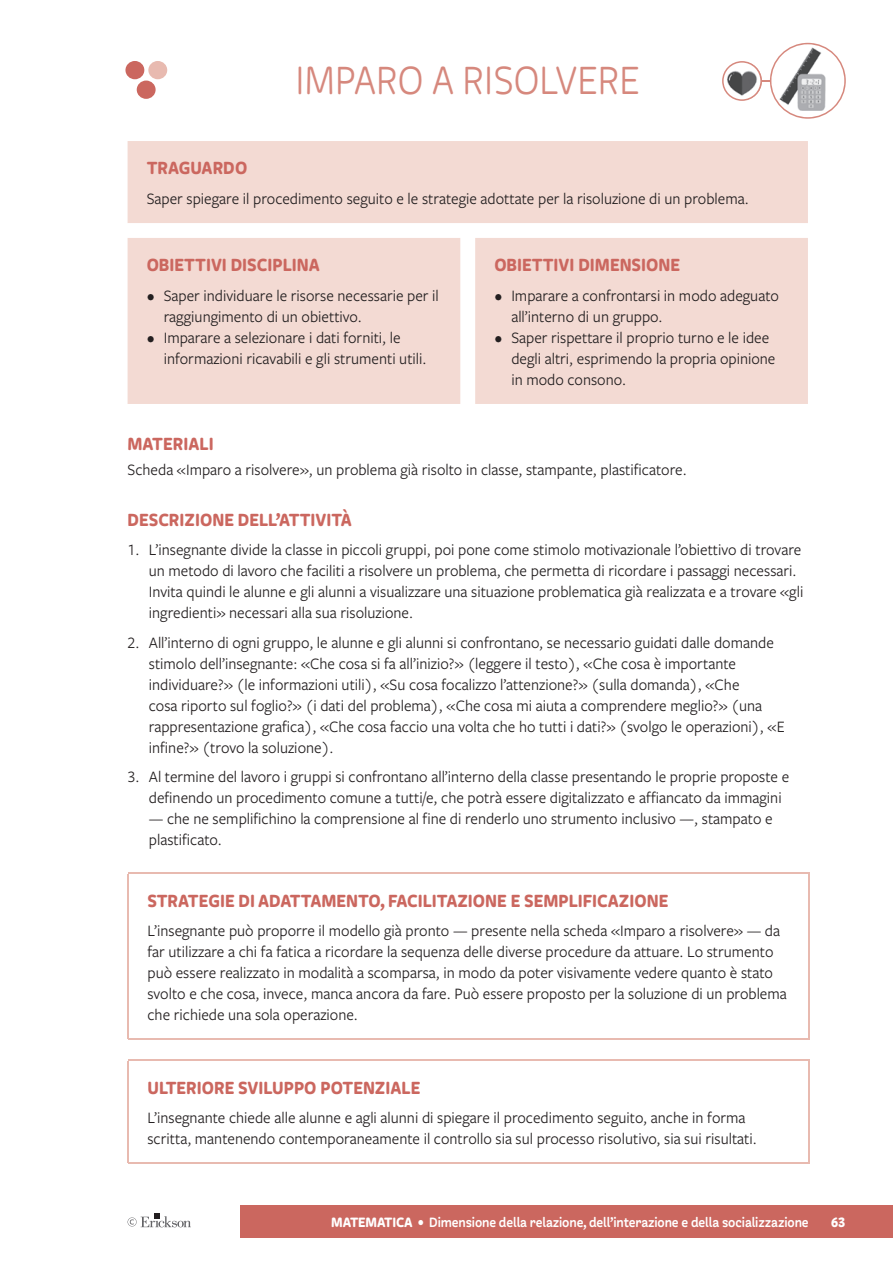
<style>
.page{position:relative;width:893px;height:1263px;background:#fff}
.page>*{position:absolute;margin:0;border:0;box-sizing:border-box;transform-origin:0 0}
.t1{font:43.5px "Freight Round Pro";color:#d6887d;scale:.9 1}
.t2{font:700 19.5px "Freight Round Pro";color:#cb675f;scale:.9 1}
.t3{font:16.5px/21px "Freight Sans Pro";color:#231f20}
.t4{font:15px "Freight Round Pro Semi";letter-spacing:-.01em;color:#fff;scale:.9 1}
.t5{font:700 15px "Freight Round Pro";color:#fff;scale:.9 1}
.s1{font-family:"Freight Round Pro";font-weight:700}
</style>
<div class="page">
<svg style="left:128px;top:1213px;width:63px;height:14px"></svg>
<div style="left:240px;top:1205px;width:653px;height:33px;background:#cb675f"></div>
<svg style="left:722px;top:43px;width:124px;height:76px"></svg>
<svg style="left:128px;top:141px;width:680px;height:263px;background:#f3dcd6"></svg>
<hr style="left:128px;top:872px;width:681px;height:2px;background:#e8bab0">
<hr style="left:128px;top:874px;width:1px;height:164px;background:#e8bab0">
<hr style="left:808px;top:874px;width:1px;height:164px;background:#e8bab0">
<hr style="left:128px;top:1038px;width:681px;height:2px;background:#e8bab0">
<hr style="left:128px;top:1060px;width:681px;height:1px;background:#e8bab0">
<hr style="left:128px;top:1061px;width:1px;height:102px;background:#e8bab0">
<hr style="left:808px;top:1061px;width:1px;height:102px;background:#e8bab0">
<hr style="left:128px;top:1163px;width:681px;height:1px;background:#e8bab0">
<div style="left:125px;top:61px;width:19px;height:18px;background:#cb675f;border-radius:50%"></div>
<div style="left:148px;top:61px;width:19px;height:18px;background:#e8bab0;border-radius:50%"></div>
<div style="left:137px;top:81px;width:19px;height:18px;background:#cb675f;border-radius:50%"></div>
<svg style="left:148px;top:294px;width:6px;height:6px"></svg>
<svg style="left:148px;top:336px;width:6px;height:6px"></svg>
<svg style="left:495px;top:294px;width:6px;height:6px"></svg>
<svg style="left:495px;top:336px;width:6px;height:6px"></svg>
<h1 class="t1" style="left:295px;top:54px;width:384px">IMPARO A RISOLVERE</h1>
<p class="t2" style="left:147px;top:156px;width:113px">TRAGUARDO</p>
<p class="t3" style="left:147px;top:187px;width:603px">Saper spiegare il procedimento seguito e le strategie adottate per la risoluzione di un problema.</p>
<p class="t2" style="left:147px;top:253px;width:194px">OBIETTIVI DISCIPLINA</p>
<p class="t3" style="left:164px;top:284px;width:277px">Saper individuare le risorse necessarie per il raggiungimento di un obiettivo.<br>Imparare a selezionare i dati forniti, le informazioni ricavabili e gli strumenti utili.</p>
<p class="t2" style="left:494px;top:253px;width:208px">OBIETTIVI DIMENSIONE</p>
<p class="t3" style="left:511px;top:284px;width:269px">Imparare a confrontarsi in modo adeguato all’interno di un gruppo.<br>Saper rispettare il proprio turno e le idee degli altri, esprimendo la propria opinione in modo consono.</p>
<p class="t2" style="left:128px;top:432px;width:97px">MATERIALI</p>
<p class="t3" style="left:128px;top:458px;width:561px">Scheda «Imparo a risolvere», un problema già risolto in classe, stampante, plastificatore.</p>
<p class="t2" style="left:128px;top:508px;width:251px">DESCRIZIONE DELL’ATTIVITÀ</p>
<p class="t3" style="left:149px;top:539px;width:656px;text-indent:-21px">1. L’insegnante divide la classe in piccoli gruppi, poi pone come stimolo motivazionale l’obiettivo di trovare un metodo di lavoro che faciliti a risolvere un problema, che permetta di ricordare i passaggi necessari.<br>Invita quindi le alunne e gli alunni a visualizzare una situazione problematica già realizzata e a trovare «gli ingredienti» necessari alla sua risoluzione.</p>
<p class="t3" style="left:149px;top:631px;width:637px;text-indent:-21px">2. All’interno di ogni gruppo, le alunne e gli alunni si confrontano, se necessario guidati dalle domande stimolo dell’insegnante: «Che cosa si fa all’inizio?» (leggere il testo), «Che cosa è importante individuare?» (le informazioni utili), «Su cosa focalizzo l’attenzione?» (sulla domanda), «Che<br>cosa riporto sul foglio?» (i dati del problema), «Che cosa mi aiuta a comprendere meglio?» (una rappresentazione grafica), «Che cosa faccio una volta che ho tutti i dati?» (svolgo le operazioni), «E infine?» (trovo la soluzione).</p>
<p class="t3" style="left:149px;top:766px;width:642px;text-indent:-21px">3. Al termine del lavoro i gruppi si confrontano all’interno della classe presentando le proprie proposte e definendo un procedimento comune a tutti/e, che potrà essere digitalizzato e affiancato da immagini</p>
<p class="t3" style="left:149px;top:808px;width:625px">— che ne semplifichino la comprensione al fine di renderlo uno strumento inclusivo —, stampato e plastificato.</p>
<p class="t2" style="left:147px;top:888px;width:580px">STRATEGIE DI ADATTAMENTO, FACILITAZIONE E SEMPLIFICAZIONE</p>
<p class="t3" style="left:147px;top:919px;width:641px">L’insegnante può proporre il modello già pronto — presente nella scheda «Imparo a risolvere» — da far utilizzare a chi fa fatica a ricordare la sequenza delle diverse procedure da attuare. Lo strumento può essere realizzato in modalità a scomparsa, in modo da poter visivamente vedere quanto è stato svolto e che cosa, invece, manca ancora da fare. Può essere proposto per la soluzione di un problema che richiede una sola operazione.</p>
<p class="t2" style="left:147px;top:1076px;width:305px">ULTERIORE SVILUPPO POTENZIALE</p>
<p class="t3" style="left:147px;top:1107px;width:611px">L’insegnante chiede alle alunne e agli alunni di spiegare il procedimento seguito, anche in forma scritta, mantenendo contemporaneamente il controllo sia sul processo risolutivo, sia sui risultati.</p>
<p class="t4" style="left:331px;top:1213px;width:532px"><span class="s1">MATEMATICA</span> Dimensione della relazione, dell’interazione e della socializzazione</p>
<p class="t5" style="left:831px;top:1213px;width:17px">63</p>
</div>
